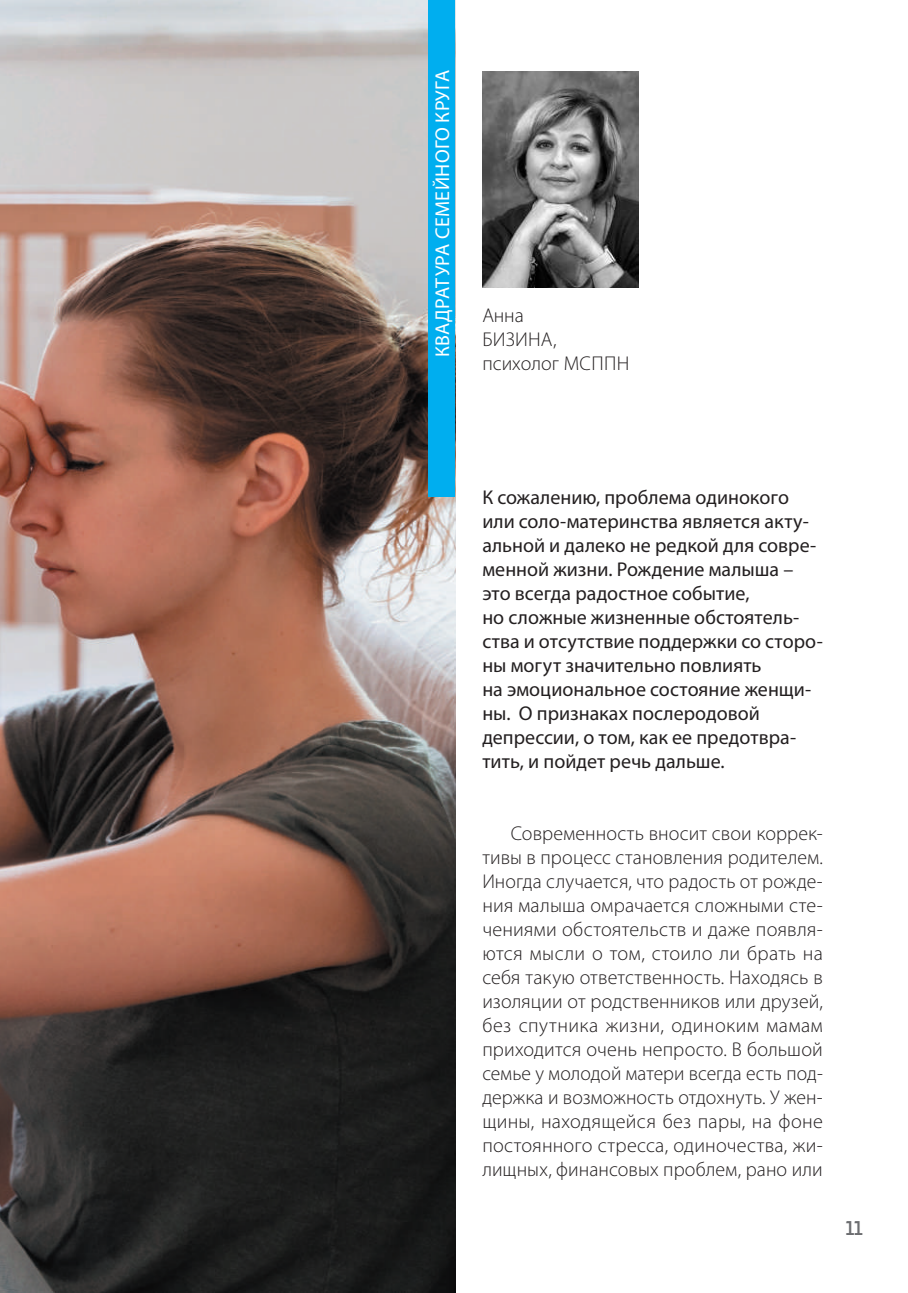
<style>
.page{position:relative;width:908px;height:1293px;background:#fff}
.page>*{position:absolute;margin:0;border:0;box-sizing:border-box;transform-origin:0 0}
.t1{font:22px "ALS Sector";color:#6c6d70}
.t2{font:300 20px/24px "Myriad Pro";letter-spacing:.005em;color:#231f20;text-align:justify}
.t3{font:20px/24px "Myriad Pro";color:#231f20}
.t4{font:20px "Myriad Pro";letter-spacing:.02em;color:#fff}
</style>
<div class="page">
<img style="left:0;top:0;width:455px;height:1293px">
<div style="left:428px;top:0;width:27px;height:497px;background:#00aeef"></div>
<img style="left:482px;top:72px;width:156px;height:216px">
<p class="t4" style="left:430px;top:357px;width:289px;rotate:-90deg">КВАДРАТУРА СЕМЕЙНОГО КРУГА</p>
<p class="t2" style="left:482px;top:303px;width:149px;text-align:left">Анна<br>БИЗИНА, психолог МСППН</p>
<p class="t3" style="left:482px;top:485px;width:342px">К сожалению, проблема одинокого или соло-материнства является акту&shy;альной и далеко не редкой для совре&shy;менной жизни. Рождение малыша – это всегда радостное событие,<br>но сложные жизненные обстоятель&shy;ства и отсутствие поддержки со сторо&shy;ны могут значительно повлиять<br>на эмоциональное состояние женщи&shy;ны. О признаках послеродовой депрессии, о том, как ее предотвра&shy;тить, и пойдет речь дальше.</p>
<p class="t2" style="left:482px;top:821px;width:342px;text-indent:28px">Современность вносит свои коррек&shy;тивы в процесс становления родителем.<br>Иногда случается, что радость от рожде&shy;ния малыша омрачается сложными сте&shy;чениями обстоятельств и даже появля&shy;ются мысли о том, стоило ли брать на себя такую ответственность. Находясь в изоляции от родственников или друзей, без спутника жизни, одиноким мамам приходится очень непросто. В большой семье у молодой матери всегда есть под&shy;держка и возможность отдохнуть. У жен&shy;щины, находящейся без пары, на фоне постоянного стресса, одиночества, жи&shy;лищных, финансовых проблем, рано или</p>
<p class="t1" style="left:845px;top:1217px;width:18px">11</p>
</div>
